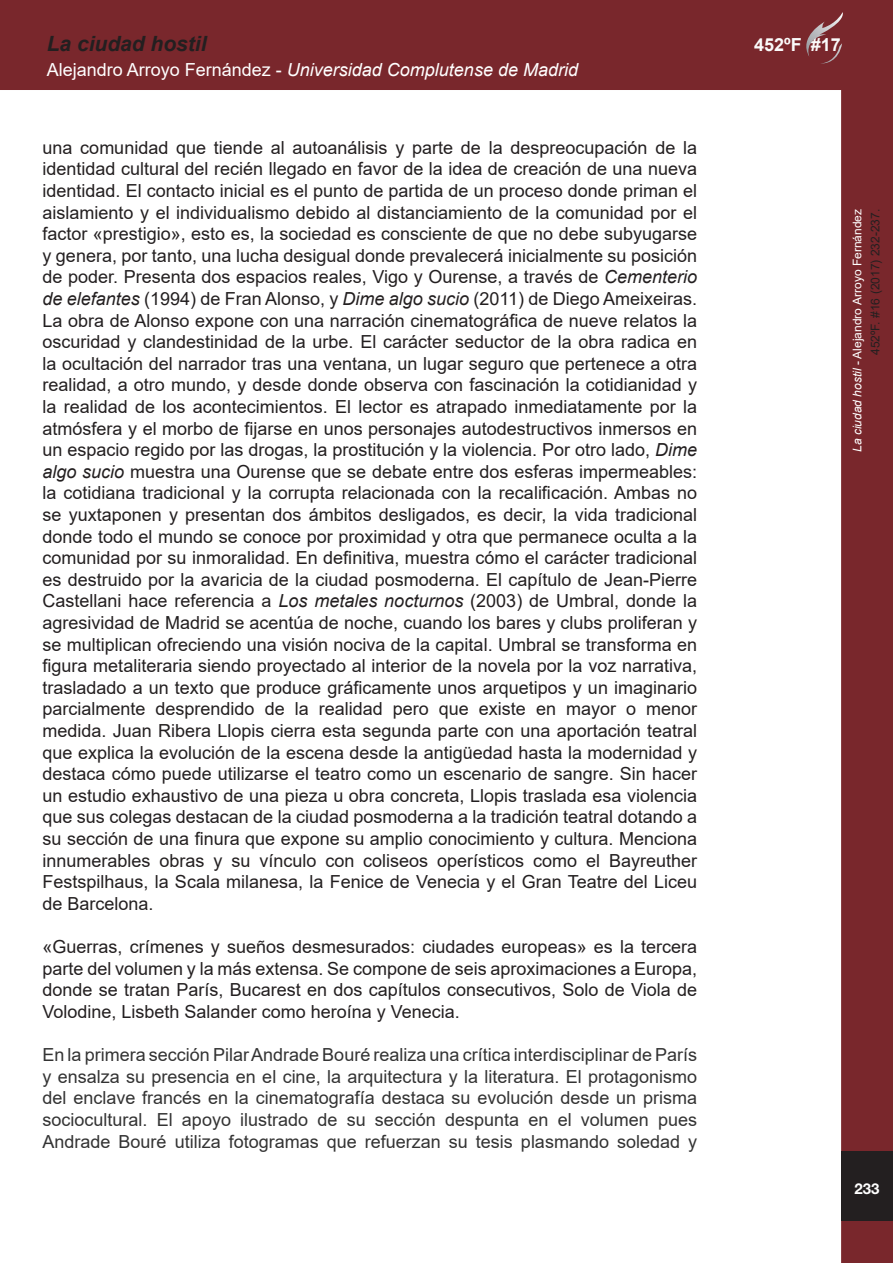
<style>
.page{position:relative;width:893px;height:1263px;background:#fff}
.page>*{position:absolute;margin:0;border:0;box-sizing:border-box;transform-origin:0 0}
.t1{font:italic 700 21px "Arial";color:#231f20}
.t2{font:18px/21.6px "Arial";color:#231f20;text-align:justify}
.t3{font:18px/21.6px "Arial";color:#333;text-align:justify}
.t4{font:italic 18px "Arial";color:#fff}
.t5{font:700 18px "Arial";color:#fafafa}
.t6{font:700 15px "Helvetica Neue";color:#fff}
.t7{font:12px/18px "Arial";color:#fff;text-align:right}
.s1{font-style:normal}
.s2{font-style:italic}
.s3{color:#231f20}
</style>
<div class="page">
<div style="left:843px;top:2px;width:48px;height:1259px;background:#79272c"></div>
<div style="left:841px;top:0;width:52px;height:1263px;border:3px solid #79272c"></div>
<div style="left:841px;top:1151px;width:52px;height:70px;background:#231f20"></div>
<div style="left:0;top:0;width:893px;height:90px;background:#79272c"></div>
<svg style="left:797px;top:12px;width:48px;height:52px;background:#81393d"></svg>
<p class="t1" style="left:47px;top:30px;width:161px">La ciudad hostil</p>
<p class="t4" style="left:47px;top:58px;width:533px"><span class="s1">Alejandro Arroyo Fernández -</span> Universidad Complutense de Madrid</p>
<p class="t2" style="left:43px;top:137px;width:656px">una comunidad que tiende al autoanálisis y parte de la despreocupación de la identidad cultural del recién llegado en favor de la idea de creación de una nueva identidad. El contacto inicial es el punto de partida de un proceso donde priman el aislamiento y el individualismo debido al distanciamiento de la comunidad por el factor «prestigio», esto es, la sociedad es consciente de que no debe subyugarse y genera, por tanto, una lucha desigual donde prevalecerá inicialmente su posición de poder. Presenta dos espacios reales, Vigo y Ourense, a través de <span class="s2">Cementerio de elefantes</span> (1994) de Fran Alonso, y <span class="s2">Dime algo sucio</span> (2011) de Diego Ameixeiras.<br>La obra de Alonso expone con una narración cinematográfica de nueve relatos la oscuridad y clandestinidad de la urbe. El carácter seductor de la obra radica en la ocultación del narrador tras una ventana, un lugar seguro que pertenece a otra realidad, a otro mundo, y desde donde observa con fascinación la cotidianidad y la realidad de los acontecimientos. El lector es atrapado inmediatamente por la atmósfera y el morbo de fijarse en unos personajes autodestructivos inmersos en un espacio regido por las drogas, la prostitución y la violencia. Por otro lado, <span class="s2">Dime algo sucio</span> muestra una Ourense que se debate entre dos esferas impermeables: la cotidiana tradicional y la corrupta relacionada con la recalificación. Ambas no se yuxtaponen y presentan dos ámbitos desligados, es decir, la vida tradicional donde todo el mundo se conoce por proximidad y otra que permanece oculta a la comunidad por su inmoralidad. En definitiva, muestra cómo el carácter tradicional es destruido por la avaricia de la ciudad posmoderna. El capítulo de Jean-Pierre Castellani hace referencia a <span class="s2">Los metales nocturnos</span> (2003) de Umbral, donde la agresividad de Madrid se acentúa de noche, cuando los bares y clubs proliferan y se multiplican ofreciendo una visión nociva de la capital. Umbral se transforma en figura metaliteraria siendo proyectado al interior de la novela por la voz narrativa, trasladado a un texto que produce gráficamente unos arquetipos y un imaginario parcialmente desprendido de la realidad pero que existe en mayor o menor medida. Juan Ribera Llopis cierra esta segunda parte con una aportación teatral que explica la evolución de la escena desde la antigüedad hasta la modernidad y destaca cómo puede utilizarse el teatro como un escenario de sangre. Sin hacer un estudio exhaustivo de una pieza u obra concreta, Llopis traslada esa violencia que sus colegas destacan de la ciudad posmoderna a la tradición teatral dotando a su sección de una finura que expone su amplio conocimiento y cultura. Menciona innumerables obras y su vínculo con coliseos operísticos como el Bayreuther Festspilhaus, la Scala milanesa, la Fenice de Venecia y el Gran Teatre del Liceu de Barcelona.</p>
<p class="t2" style="left:43px;top:936px;width:656px">«Guerras, crímenes y sueños desmesurados: ciudades europeas» es la tercera parte del volumen y la más extensa. Se compone de seis aproximaciones a Europa, donde se tratan París, Bucarest en dos capítulos consecutivos, Solo de Viola de Volodine, Lisbeth Salander como heroína y Venecia.</p>
<p class="t3" style="left:43px;top:1044px;width:656px">En la primera sección Pilar Andrade Bouré realiza una crítica interdisciplinar de París y ensalza su presencia en el cine, la arquitectura y la literatura. El protagonismo del enclave francés en la cinematografía destaca su evolución desde un prisma sociocultural. El apoyo ilustrado de su sección despunta en el volumen pues Andrade Bouré utiliza fotogramas que refuerzan su tesis plasmando soledad y</p>
<p class="t5" style="left:754px;top:32px;width:88px">452ºF #17</p>
<p class="t7" style="left:848px;top:452px;width:244px;rotate:-90deg"><span class="s2">La ciudad hostil</span> - Alejandro Arroyo Fernández<br><span class="s3">452ºF. #16 (2017) 232-237.</span></p>
<p class="t6" style="left:854px;top:1179px;width:27px">233</p>
</div>
